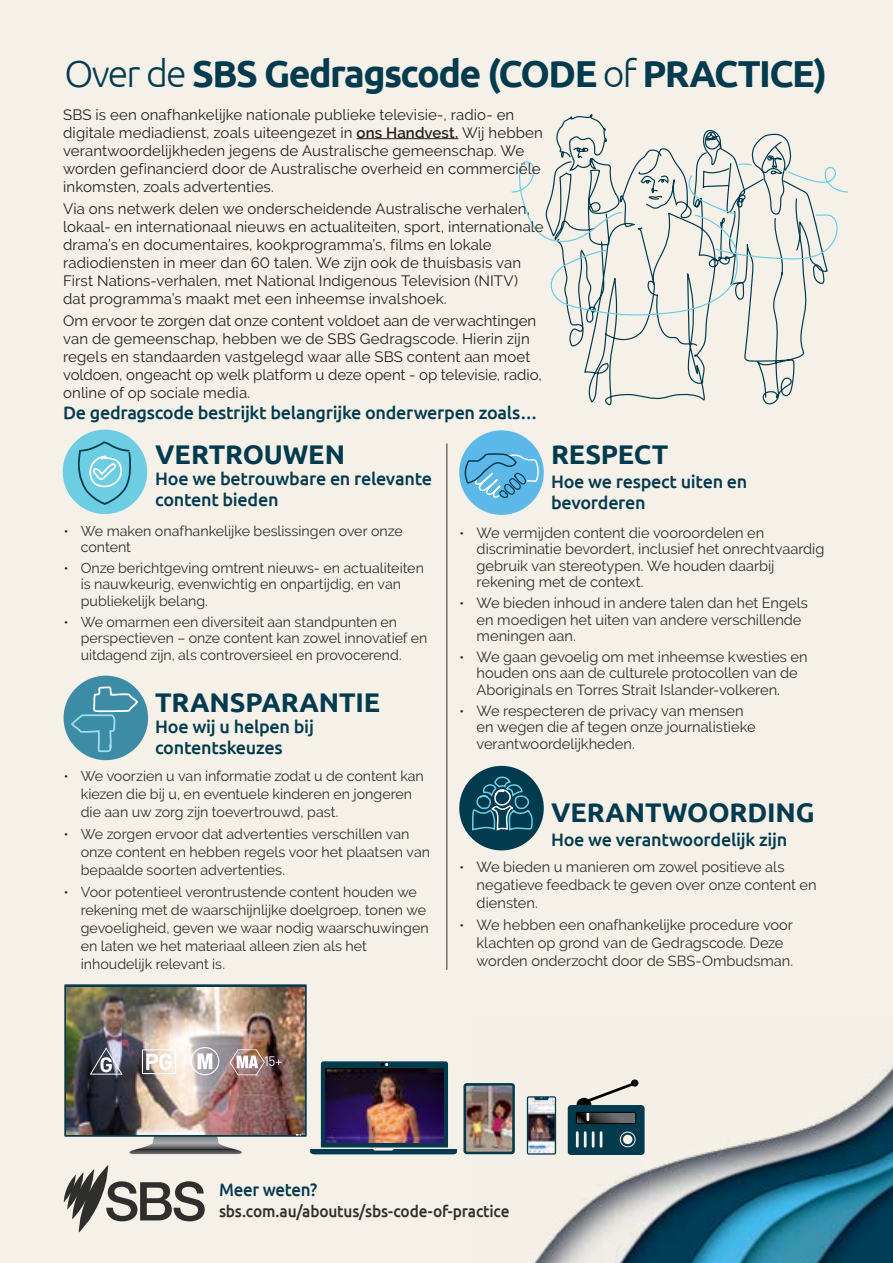
<style>
.page{position:relative;width:893px;height:1263px;background:#f5f1e9}
.page>*{position:absolute;margin:0;border:0;box-sizing:border-box;transform-origin:0 0}
.Page_Head{font:700 37.5px "Ubuntu";letter-spacing:-.045em;color:#033b4e}
.Head{font:700 27px "Ubuntu";letter-spacing:-.005em;color:#033b4e}
.Text_Head{font:500 18px/21px "Ubuntu";letter-spacing:-.015em;color:#033b4e}
.Text_Head-2{font:500 18px "Ubuntu";letter-spacing:-.015em;color:#033b4e;scale:.94 1}
.Text_Head-3{font:500 16.5px "Ubuntu";letter-spacing:-.01em;color:#2e2e2d;scale:.94 1}
.Body{font:15px/18px "Raleway";letter-spacing:.005em;color:#231f20}
.t1{font:14.7px/16.5px "Raleway";color:#2e2e2d}
.t2{font:14.25px/18px "Raleway";color:#2e2e2d}
.s1{font-weight:300}
.s2{font-weight:600}
.s3{font-size:13.5px;color:#231f20}
</style>
<div class="page">
<img style="left:471px;top:1017px;width:422px;height:246px">
<hr style="left:446px;top:443px;width:1px;height:527px;background:#2e2e2d">
<svg style="left:545px;top:90px;width:284px;height:321px;background:#e8e7e1"></svg>
<svg style="left:510px;top:161px;width:339px;height:156px;background:#e0e2dd"></svg>
<svg style="left:637px;top:148px;width:56px;height:72px;background:#d8dbd7"></svg>
<svg style="left:64px;top:1165px;width:141px;height:67px;background:#afada7"></svg>
<hr style="left:357px;top:138px;width:101px;height:1px;background:#231f20">
<div style="left:459px;top:430px;width:85px;height:85px;background:#5bb8e8;border-radius:50%"></div>
<svg style="left:464px;top:452px;width:75px;height:48px"></svg>
<div style="left:459px;top:766px;width:85px;height:84px;background:#033b4e;border-radius:50%"></div>
<svg style="left:471px;top:775px;width:63px;height:56px"></svg>
<div style="left:64px;top:676px;width:84px;height:84px;background:#3d8ca6;border-radius:50%"></div>
<svg style="left:69px;top:659px;width:69px;height:166px"></svg>
<div style="left:63px;top:430px;width:84px;height:84px;background:#6dcde3;border-radius:50%"></div>
<svg style="left:78px;top:441px;width:55px;height:65px"></svg>
<svg style="left:310px;top:1061px;width:147px;height:93px;background:#66838b"></svg>
<img style="left:325px;top:1069px;width:118px;height:74px">
<svg style="left:463px;top:1083px;width:52px;height:71px"></svg>
<img style="left:466px;top:1086px;width:46px;height:65px">
<svg style="left:576px;top:1080px;width:61px;height:25px"></svg>
<div style="left:568px;top:1105px;width:77px;height:50px;background:#033b4e;border-radius:3px"></div>
<svg style="left:578px;top:1114px;width:56px;height:8px"></svg>
<div style="left:576px;top:1112px;width:60px;height:12px;border:1px solid #000"></div>
<hr style="left:576px;top:1132px;width:3px;height:14px;background:#f5f1e9">
<hr style="left:584px;top:1132px;width:3px;height:14px;background:#f5f1e9">
<svg style="left:592px;top:1132px;width:2px;height:14px"></svg>
<svg style="left:600px;top:1132px;width:2px;height:14px"></svg>
<div style="left:620px;top:1132px;width:15px;height:15px;border:1px solid #f5f1e9;border-radius:50%"></div>
<div style="left:623px;top:1135px;width:9px;height:9px;background:#f5f1e9;border-radius:50%"></div>
<div style="left:631px;top:1079px;width:7px;height:7px;background:#000;border-radius:50%"></div>
<svg style="left:527px;top:1096px;width:29px;height:58px"></svg>
<img style="left:528px;top:1098px;width:27px;height:55px">
<svg style="left:129px;top:1137px;width:113px;height:17px;background:#939292"></svg>
<svg style="left:64px;top:984px;width:243px;height:153px;background:#385961"></svg>
<img style="left:67px;top:987px;width:237px;height:147px">
<svg style="left:90px;top:1047px;width:33px;height:27px"></svg>
<svg style="left:142px;top:1049px;width:34px;height:25px"></svg>
<svg style="left:191px;top:1047px;width:28px;height:28px"></svg>
<svg style="left:230px;top:1049px;width:51px;height:26px"></svg>
<h1 class="Page_Head" style="left:64px;top:50px;width:764px"><span class="s1">Over de</span> SBS Gedragscode (CODE <span class="s1">of</span> PRACTICE)</h1>
<p class="Body" style="left:63px;top:105px;width:481px">SBS is een onafhankelijke nationale publieke televisie-, radio- en digitale mediadienst, zoals uiteengezet in <span class="s2">ons Handvest.</span> Wij hebben verantwoordelijkheden jegens de Australische gemeenschap. We worden gefinancierd door de Australische overheid en commerciële inkomsten, zoals advertenties.</p>
<p class="Body" style="left:63px;top:199px;width:482px">Via ons netwerk delen we onderscheidende Australische verhalen, lokaal- en internationaal nieuws en actualiteiten, sport, internationale drama’s en documentaires, kookprogramma’s, films en lokale radiodiensten in meer dan 60 talen. We zijn ook de thuisbasis van First Nations-verhalen, met National Indigenous Television (NITV) dat programma’s maakt met een inheemse invalshoek.</p>
<p class="Body" style="left:63px;top:312px;width:480px">Om ervoor te zorgen dat onze content voldoet aan de verwachtingen van de gemeenschap, hebben we de SBS Gedragscode. Hierin zijn regels en standaarden vastgelegd waar alle SBS content aan moet voldoen, ongeacht op welk platform u deze opent - op televisie, radio, online of op sociale media.</p>
<h1 class="Text_Head" style="left:63px;top:402px;width:476px">De gedragscode bestrijkt belangrijke onderwerpen zoals…</h1>
<h2 class="Head" style="left:155px;top:438px;width:191px">VERTROUWEN</h2>
<h3 class="Text_Head" style="left:155px;top:468px;width:278px">Hoe we betrouwbare en relevante content bieden</h3>
<p class="t2" style="left:81px;top:522px;width:323px;line-height:16.5px;text-indent:-17px"><span class="s3">•</span> We maken onafhankelijke beslissingen over onze content</p>
<p class="t2" style="left:81px;top:560px;width:345px;line-height:16.5px;text-indent:-17px"><span class="s3">•</span> Onze berichtgeving omtrent nieuws- en actualiteiten is nauwkeurig, evenwichtig en onpartijdig, en van publiekelijk belang.</p>
<p class="t2" style="left:81px;top:613px;width:348px;line-height:16.5px;text-indent:-17px"><span class="s3">•</span> We omarmen een diversiteit aan standpunten en perspectieven – onze content kan zowel innovatief en uitdagend zijn, als controversieel en provocerend.</p>
<h2 class="Head" style="left:155px;top:686px;width:226px">TRANSPARANTIE</h2>
<h3 class="Text_Head" style="left:155px;top:716px;width:160px">Hoe wij u helpen bij contentskeuzes</h3>
<p class="t2" style="left:81px;top:767px;width:345px;text-indent:-17px"><span class="s3">•</span> We voorzien u van informatie zodat u de content kan kiezen die bij u, en eventuele kinderen en jongeren die aan uw zorg zijn toevertrouwd, past.</p>
<p class="t2" style="left:81px;top:825px;width:351px;text-indent:-17px"><span class="s3">•</span> We zorgen ervoor dat advertenties verschillen van onze content en hebben regels voor het plaatsen van bepaalde soorten advertenties.</p>
<p class="t2" style="left:81px;top:883px;width:349px;text-indent:-17px"><span class="s3">•</span> Voor potentieel verontrustende content houden we rekening met de waarschijnlijke doelgroep, tonen we gevoeligheid, geven we waar nodig waarschuwingen en laten we het materiaal alleen zien als het inhoudelijk relevant is.</p>
<h2 class="Head" style="left:551px;top:438px;width:119px">RESPECT</h2>
<h3 class="Text_Head" style="left:551px;top:470px;width:198px">Hoe we respect uiten en bevorderen</h3>
<p class="t1" style="left:477px;top:524px;width:349px;text-indent:-17px"><span class="s3">•</span> We vermijden content die vooroordelen en discriminatie bevordert, inclusief het onrechtvaardig gebruik van stereotypen. We houden daarbij rekening met de context.</p>
<p class="t1" style="left:477px;top:595px;width:333px;text-indent:-17px"><span class="s3">•</span> We bieden inhoud in andere talen dan het Engels en moedigen het uiten van andere verschillende meningen aan.</p>
<p class="t1" style="left:477px;top:648px;width:333px;text-indent:-17px"><span class="s3">•</span> We gaan gevoelig om met inheemse kwesties en houden ons aan de culturele protocollen van de<br>Aboriginals en Torres Strait Islander-volkeren.</p>
<p class="t1" style="left:477px;top:702px;width:281px;text-indent:-17px"><span class="s3">•</span> We respecteren de privacy van mensen en wegen die af tegen onze journalistieke verantwoordelijkheden.</p>
<h2 class="Head" style="left:551px;top:796px;width:265px">VERANTWOORDING</h2>
<h3 class="Text_Head" style="left:551px;top:828px;width:238px">Hoe we verantwoordelijk zijn</h3>
<p class="t1" style="left:477px;top:858px;width:342px;line-height:18px;text-indent:-17px"><span class="s3">•</span> We bieden u manieren om zowel positieve als negatieve feedback te geven over onze content en diensten.</p>
<p class="t1" style="left:477px;top:916px;width:318px;line-height:18px;text-indent:-17px"><span class="s3">•</span> We hebben een onafhankelijke procedure voor klachten op grond van de Gedragscode. Deze worden onderzocht door de SBS-Ombudsman.</p>
<h3 class="Text_Head-2" style="left:219px;top:1178px;width:106px">Meer weten?</h3>
<h3 class="Text_Head-3" style="left:219px;top:1201px;width:311px">sbs.com.au/aboutus/sbs-code-of-practice</h3>
</div>
